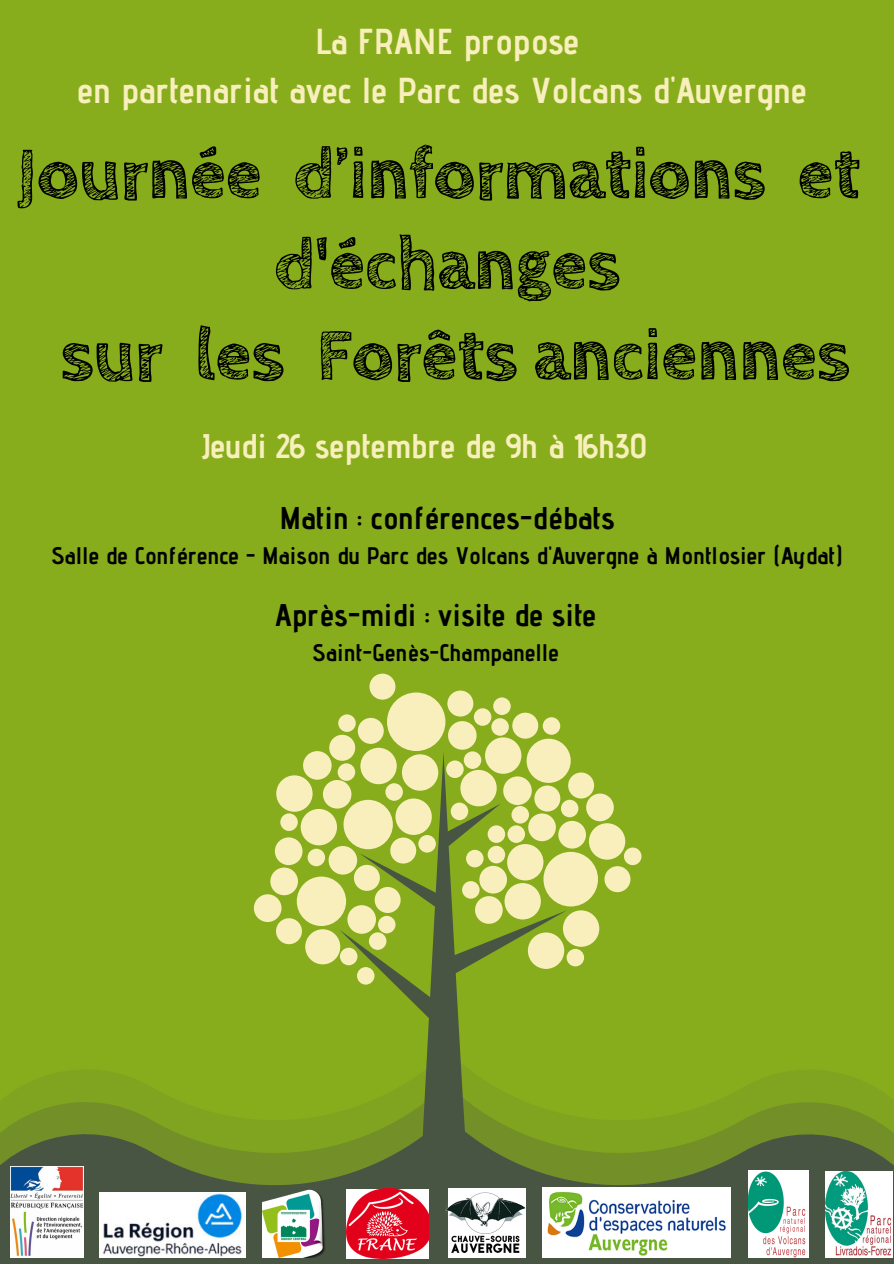
<style>
.page{position:relative;width:894px;height:1264px;background:#fff}
.page>*{position:absolute;margin:0;border:0;box-sizing:border-box;transform-origin:0 0}
.t1{font:700 73.65px/90.6px "Cabin Sketch";letter-spacing:-.01em;color:#000;text-align:center}
.t2{font:700 36px/49.5px "Advent Pro";color:#f8efbc;text-align:center}
.t3{font:700 34.2px "Advent Pro";color:#f8efbc}
.t4{font:700 31.5px "Advent Pro";color:#000}
.t5{font:700 31.35px "Advent Pro";color:#000}
.t6{font:700 24px "Advent Pro";color:#000}
</style>
<div class="page">
<div style="left:0;top:0;width:893px;height:1263px;background:#87ad1c"></div>
<svg style="left:28px;top:1102px;width:837px;height:13px"></svg>
<svg style="left:0;top:1115px;width:893px;height:148px"></svg>
<svg style="left:339px;top:752px;width:227px;height:419px"></svg>
<div style="left:448px;top:721px;width:28px;height:28px;background:#f8efbc;border-radius:50%"></div>
<div style="left:276px;top:775px;width:36px;height:36px;background:#f8efbc;border-radius:50%"></div>
<div style="left:402px;top:754px;width:36px;height:36px;background:#f8efbc;border-radius:50%"></div>
<div style="left:527px;top:932px;width:37px;height:36px;background:#f8efbc;border-radius:50%"></div>
<div style="left:507px;top:844px;width:36px;height:36px;background:#f8efbc;border-radius:50%"></div>
<div style="left:560px;top:799px;width:18px;height:18px;background:#f8efbc;border-radius:50%"></div>
<div style="left:450px;top:802px;width:18px;height:18px;background:#f8efbc;border-radius:50%"></div>
<div style="left:446px;top:760px;width:17px;height:18px;background:#f8efbc;border-radius:50%"></div>
<div style="left:493px;top:697px;width:17px;height:18px;background:#f8efbc;border-radius:50%"></div>
<svg style="left:623px;top:847px;width:17px;height:18px"></svg>
<div style="left:511px;top:806px;width:18px;height:17px;background:#f8efbc;border-radius:50%"></div>
<div style="left:462px;top:881px;width:17px;height:17px;background:#f8efbc;border-radius:50%"></div>
<div style="left:418px;top:835px;width:17px;height:17px;background:#f8efbc;border-radius:50%"></div>
<div style="left:378px;top:915px;width:17px;height:18px;background:#f8efbc;border-radius:50%"></div>
<div style="left:337px;top:763px;width:18px;height:18px;background:#f8efbc;border-radius:50%"></div>
<div style="left:307px;top:848px;width:18px;height:18px;background:#f8efbc;border-radius:50%"></div>
<div style="left:340px;top:947px;width:17px;height:18px;background:#f8efbc;border-radius:50%"></div>
<div style="left:357px;top:967px;width:17px;height:17px;background:#f8efbc;border-radius:50%"></div>
<div style="left:374px;top:887px;width:26px;height:26px;background:#f8efbc;border-radius:50%"></div>
<div style="left:276px;top:918px;width:26px;height:26px;background:#f8efbc;border-radius:50%"></div>
<div style="left:254px;top:894px;width:27px;height:28px;background:#f8efbc;border-radius:50%"></div>
<div style="left:475px;top:896px;width:27px;height:27px;background:#f8efbc;border-radius:50%"></div>
<div style="left:485px;top:737px;width:36px;height:36px;background:#f8efbc;border-radius:50%"></div>
<div style="left:297px;top:876px;width:49px;height:50px;background:#f8efbc;border-radius:50%"></div>
<div style="left:387px;top:692px;width:58px;height:59px;background:#f8efbc;border-radius:50%"></div>
<div style="left:323px;top:780px;width:28px;height:28px;background:#f8efbc;border-radius:50%"></div>
<div style="left:303px;top:751px;width:28px;height:28px;background:#f8efbc;border-radius:50%"></div>
<div style="left:360px;top:747px;width:36px;height:37px;background:#f8efbc;border-radius:50%"></div>
<div style="left:588px;top:823px;width:37px;height:36px;background:#f8efbc;border-radius:50%"></div>
<div style="left:473px;top:708px;width:18px;height:17px;background:#f8efbc;border-radius:50%"></div>
<div style="left:487px;top:845px;width:18px;height:18px;background:#f8efbc;border-radius:50%"></div>
<div style="left:507px;top:825px;width:18px;height:18px;background:#f8efbc;border-radius:50%"></div>
<div style="left:487px;top:825px;width:18px;height:18px;background:#f8efbc;border-radius:50%"></div>
<div style="left:338px;top:714px;width:17px;height:18px;background:#f8efbc;border-radius:50%"></div>
<div style="left:369px;top:932px;width:17px;height:17px;background:#f8efbc;border-radius:50%"></div>
<div style="left:280px;top:813px;width:18px;height:18px;background:#f8efbc;border-radius:50%"></div>
<div style="left:512px;top:712px;width:26px;height:26px;background:#f8efbc;border-radius:50%"></div>
<div style="left:369px;top:673px;width:26px;height:26px;background:#f8efbc;border-radius:50%"></div>
<div style="left:354px;top:864px;width:26px;height:26px;background:#f8efbc;border-radius:50%"></div>
<div style="left:270px;top:867px;width:28px;height:28px;background:#f8efbc;border-radius:50%"></div>
<div style="left:528px;top:813px;width:27px;height:28px;background:#f8efbc;border-radius:50%"></div>
<div style="left:390px;top:837px;width:26px;height:26px;background:#f8efbc;border-radius:50%"></div>
<div style="left:460px;top:770px;width:36px;height:36px;background:#f8efbc;border-radius:50%"></div>
<div style="left:526px;top:738px;width:44px;height:45px;background:#f8efbc;border-radius:50%"></div>
<div style="left:504px;top:883px;width:36px;height:36px;background:#f8efbc;border-radius:50%"></div>
<div style="left:343px;top:799px;width:50px;height:50px;background:#f8efbc;border-radius:50%"></div>
<div style="left:305px;top:929px;width:35px;height:35px;background:#f8efbc;border-radius:50%"></div>
<div style="left:543px;top:851px;width:55px;height:55px;background:#f8efbc;border-radius:50%"></div>
<div style="left:328px;top:846px;width:29px;height:28px;background:#f8efbc;border-radius:50%"></div>
<div style="left:300px;top:809px;width:37px;height:36px;background:#f8efbc;border-radius:50%"></div>
<div style="left:395px;top:798px;width:36px;height:37px;background:#f8efbc;border-radius:50%"></div>
<div style="left:562px;top:910px;width:37px;height:36px;background:#f8efbc;border-radius:50%"></div>
<div style="left:604px;top:866px;width:26px;height:26px;background:#f8efbc;border-radius:50%"></div>
<div style="left:534px;top:785px;width:26px;height:26px;background:#f8efbc;border-radius:50%"></div>
<div style="left:385px;top:783px;width:18px;height:17px;background:#f8efbc;border-radius:50%"></div>
<div style="left:463px;top:751px;width:18px;height:18px;background:#f8efbc;border-radius:50%"></div>
<div style="left:491px;top:718px;width:17px;height:17px;background:#f8efbc;border-radius:50%"></div>
<div style="left:566px;top:948px;width:18px;height:18px;background:#f8efbc;border-radius:50%"></div>
<div style="left:466px;top:849px;width:17px;height:18px;background:#f8efbc;border-radius:50%"></div>
<div style="left:542px;top:717px;width:18px;height:17px;background:#f8efbc;border-radius:50%"></div>
<div style="left:568px;top:772px;width:26px;height:26px;background:#f8efbc;border-radius:50%"></div>
<div style="left:447px;top:690px;width:26px;height:26px;background:#f8efbc;border-radius:50%"></div>
<div style="left:357px;top:718px;width:26px;height:26px;background:#f8efbc;border-radius:50%"></div>
<svg style="left:329px;top:734px;width:26px;height:26px"></svg>
<div style="left:275px;top:837px;width:27px;height:28px;background:#f8efbc;border-radius:50%"></div>
<div style="left:479px;top:865px;width:28px;height:28px;background:#f8efbc;border-radius:50%"></div>
<div style="left:558px;top:820px;width:28px;height:28px;background:#f8efbc;border-radius:50%"></div>
<div style="left:586px;top:793px;width:27px;height:28px;background:#f8efbc;border-radius:50%"></div>
<div style="left:503px;top:776px;width:28px;height:29px;background:#f8efbc;border-radius:50%"></div>
<div style="left:347px;top:905px;width:29px;height:28px;background:#f8efbc;border-radius:50%"></div>
<div style="left:447px;top:1187px;width:78px;height:70px;background:#fff"></div>
<img style="left:445px;top:1192px;width:80px;height:60px">
<img style="left:262px;top:1186px;width:67px;height:71px">
<img style="left:346px;top:1188px;width:82px;height:69px">
<img style="left:11px;top:1166px;width:72px;height:91px">
<img style="left:542px;top:1187px;width:188px;height:70px">
<img style="left:825px;top:1171px;width:67px;height:86px">
<img style="left:100px;top:1192px;width:145px;height:65px">
<img style="left:748px;top:1170px;width:59px;height:87px">
<h2 class="t2" style="left:77px;top:16px;width:730px">La FRANE propose<br>en partenariat avec le Parc des Volcans d'Auvergne</h2>
<h1 class="t1" style="left:17px;top:130px;width:845px">Journée d’informations et d'échanges<br>sur les Forêts anciennes</h1>
<h3 class="t3" style="left:202px;top:425px;width:447px">Jeudi 26 septembre de 9h à 16h30</h3>
<h3 class="t4" style="left:279px;top:498px;width:336px">Matin : conférences-débats</h3>
<p class="t6" style="left:51px;top:540px;width:793px">Salle de Conférence - Maison du Parc des Volcans d'Auvergne à Montlosier (Aydat)</p>
<h3 class="t5" style="left:275px;top:595px;width:322px">Après-midi : visite de site</h3>
<p class="t6" style="left:312px;top:638px;width:247px">Saint-Genès-Champanelle</p>
</div>
